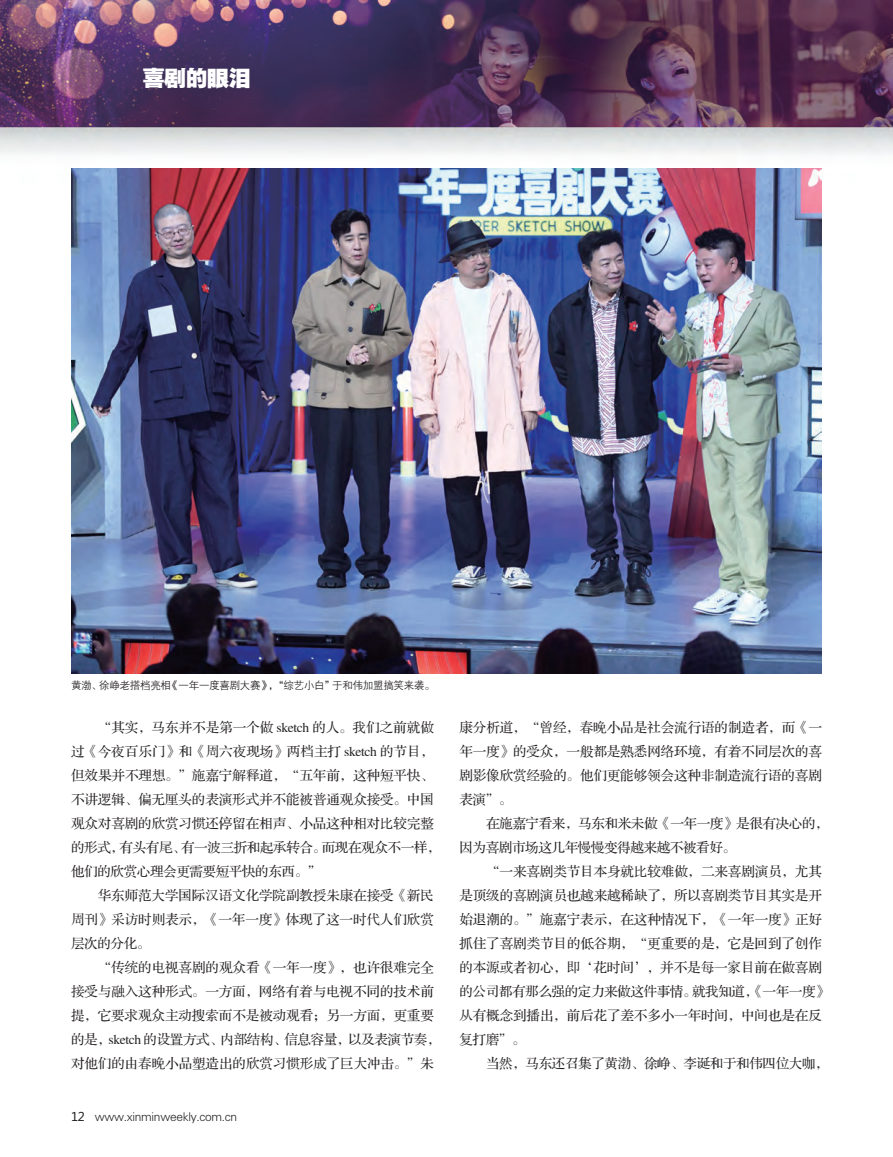
<style>
.page{position:relative;width:893px;height:1157px;background:#fff}
.page>*{position:absolute;margin:0;border:0;box-sizing:border-box;transform-origin:0 0}
.t1{font:22.5px "FZYDTHJW GB1 0";letter-spacing:-.045em;color:#fff}
.t2{font:13.5px "FZS3 JW GB1 0";letter-spacing:-.005em;color:#231f20}
.t3{font:13.5px "FZS3 JW GB1 0";letter-spacing:-.025em;color:#231f20}
.t4{font:12px "FZXH1 JW GB1 0";letter-spacing:-.025em;color:#231f20}
.t5{font:10.5px "FZZDXJW GB1 0";letter-spacing:-.025em;color:#231f20}
.s1{font-family:"Microsoft Ya Hei"}
</style>
<div class="page">
<img style="left:0;top:0;width:893px;height:169px">
<img style="left:71px;top:169px;width:751px;height:504px">
<h1 class="t1" style="left:142px;top:66px;width:110px">喜剧的眼泪</h1>
<p class="t5" style="left:71px;top:679px;width:365px">黄渤、徐峥老搭档亮相《一年一度喜剧大赛》，“综艺小白”于和伟加盟搞笑来袭。</p>
<p class="t2" style="left:98px;top:720px;width:338px">“其实，马东并不是第一个做 sketch 的人。我们之前就做</p>
<p class="t2" style="left:71px;top:744px;width:364px">过《今夜百乐门》和《周六夜现场》两档主打 sketch 的节目，</p>
<p class="t2" style="left:71px;top:768px;width:364px">但效果并不理想。”施嘉宁解释道，“五年前，这种短平快、</p>
<p class="t2" style="left:71px;top:792px;width:364px">不讲逻辑、偏无厘头的表演形式并不能被普通观众接受。中国</p>
<p class="t2" style="left:71px;top:816px;width:364px">观众对喜剧的欣赏习惯还停留在相声、小品这种相对比较完整</p>
<p class="t3" style="left:71px;top:840px;width:371px">的形式，有头有尾、有一波三折和起承转合。而现在观众不一样，</p>
<p class="t3" style="left:71px;top:864px;width:252px">他们的欣赏心理会更需要短平快的东西。”</p>
<p class="t2" style="left:98px;top:888px;width:337px">华东师范大学国际汉语文化学院副教授朱康在接受《新民</p>
<p class="t2" style="left:71px;top:912px;width:364px">周刊》采访时则表示，《一年一度》体现了这一时代人们欣赏</p>
<p class="t2" style="left:71px;top:936px;width:81px">层次的分化。</p>
<p class="t2" style="left:98px;top:960px;width:338px">“传统的电视喜剧的观众看《一年一度》，也许很难完全</p>
<p class="t2" style="left:71px;top:984px;width:364px">接受与融入这种形式。一方面，网络有着与电视不同的技术前</p>
<p class="t2" style="left:71px;top:1008px;width:364px">提，它要求观众主动搜索而不是被动观看；另一方面，更重要</p>
<p class="t3" style="left:71px;top:1032px;width:371px">的是，sketch 的设置方式、内部结构、信息容量，以及表演节奏，</p>
<p class="t2" style="left:71px;top:1056px;width:364px">对他们的由春晚小品塑造出的欣赏习惯形成了巨大冲击。”朱</p>
<p class="t4" style="left:71px;top:1109px;width:168px"><span class="s1">12</span> www.xinminweekly.com.cn</p>
<p class="t2" style="left:459px;top:720px;width:364px">康分析道，“曾经，春晚小品是社会流行语的制造者，而《一</p>
<p class="t2" style="left:459px;top:744px;width:364px">年一度》的受众，一般都是熟悉网络环境，有着不同层次的喜</p>
<p class="t2" style="left:459px;top:768px;width:364px">剧影像欣赏经验的。他们更能够领会这种非制造流行语的喜剧</p>
<p class="t2" style="left:459px;top:792px;width:54px">表演”。</p>
<p class="t3" style="left:486px;top:816px;width:344px">在施嘉宁看来，马东和米未做《一年一度》是很有决心的，</p>
<p class="t3" style="left:459px;top:840px;width:278px">因为喜剧市场这几年慢慢变得越来越不被看好。</p>
<p class="t2" style="left:486px;top:864px;width:337px">“一来喜剧类节目本身就比较难做，二来喜剧演员，尤其</p>
<p class="t2" style="left:459px;top:888px;width:364px">是顶级的喜剧演员也越来越稀缺了，所以喜剧类节目其实是开</p>
<p class="t2" style="left:459px;top:912px;width:364px">始退潮的。”施嘉宁表示，在这种情况下，《一年一度》正好</p>
<p class="t2" style="left:459px;top:936px;width:364px">抓住了喜剧类节目的低谷期，“更重要的是，它是回到了创作</p>
<p class="t2" style="left:459px;top:960px;width:364px">的本源或者初心，即‘花时间’，并不是每一家目前在做喜剧</p>
<p class="t3" style="left:459px;top:984px;width:371px">的公司都有那么强的定力来做这件事情。就我知道，《一年一度》</p>
<p class="t2" style="left:459px;top:1008px;width:364px">从有概念到播出，前后花了差不多小一年时间，中间也是在反</p>
<p class="t2" style="left:459px;top:1032px;width:68px">复打磨”。</p>
<p class="t3" style="left:486px;top:1056px;width:344px">当然，马东还召集了黄渤、徐峥、李诞和于和伟四位大咖，</p>
</div>
